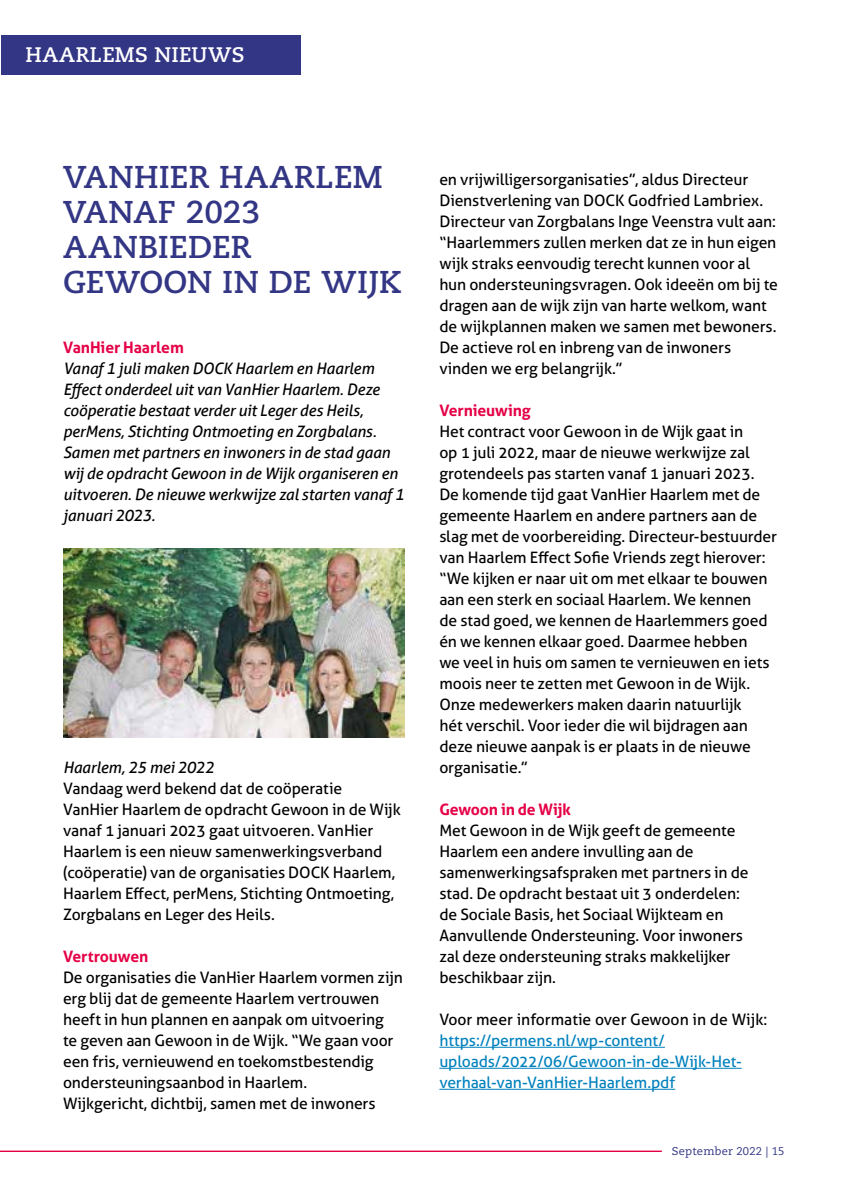
<style>
.page{position:relative;width:844px;height:1191px;background:#fff}
.page>*{position:absolute;margin:0;border:0;box-sizing:border-box;transform-origin:0 0}
.t1{font:700 31.5px/35px "Caecilia LT Std";letter-spacing:.005em;color:#333684}
.t2{font:700 21px "Caecilia LT Std";letter-spacing:.01em;color:#fff}
.t3{font:15.75px/21px "Aller";letter-spacing:-.01em;color:#000}
.t4{font:italic 15.75px/21px "Aller";letter-spacing:-.01em;color:#000}
.t5{font:15.75px/21px "Aller";letter-spacing:-.01em;color:#0081bd}
.t6{font:700 15.75px "Aller";letter-spacing:-.01em;color:#e50046}
.t7{font:11.2px "Caecilia LT Std";letter-spacing:.02em;color:#333684}
</style>
<div class="page">
<hr style="left:0;top:1150px;width:661px;height:2px;background:#e50046">
<div style="left:1px;top:35px;width:299px;height:39px;background:#333684"></div>
<hr style="left:439px;top:1046px;width:225px;height:1px;background:#0081bd">
<hr style="left:439px;top:1067px;width:302px;height:1px;background:#0081bd">
<hr style="left:439px;top:1088px;width:236px;height:1px;background:#0081bd">
<img style="left:63px;top:548px;width:341px;height:189px">
<h2 class="t2" style="left:26px;top:42px;width:220px">HAARLEMS NIEUWS</h2>
<h1 class="t1" style="left:63px;top:160px;width:340px">VANHIER HAARLEM<br>VANAF 2023<br>AANBIEDER<br>GEWOON IN DE WIJK</h1>
<p class="t6" style="left:63px;top:337px;width:122px">VanHier Haarlem</p>
<p class="t4" style="left:63px;top:358px;width:343px">Vanaf 1 juli maken DOCK Haarlem en Haarlem Effect onderdeel uit van VanHier Haarlem. Deze coöperatie bestaat verder uit Leger des Heils, perMens, Stichting Ontmoeting en Zorgbalans.<br>Samen met partners en inwoners in de stad gaan wij de opdracht Gewoon in de Wijk organiseren en uitvoeren. De nieuwe werkwijze zal starten vanaf 1 januari 2023.</p>
<p class="t4" style="left:63px;top:756px;width:153px">Haarlem, 25 mei 2022</p>
<p class="t3" style="left:63px;top:778px;width:339px">Vandaag werd bekend dat de coöperatie VanHier Haarlem de opdracht Gewoon in de Wijk vanaf 1 januari 2023 gaat uitvoeren. VanHier Haarlem is een nieuw samenwerkingsverband (coöperatie) van de organisaties DOCK Haarlem, Haarlem Effect, perMens, Stichting Ontmoeting, Zorgbalans en Leger des Heils.</p>
<p class="t6" style="left:63px;top:946px;width:87px">Vertrouwen</p>
<p class="t3" style="left:63px;top:966px;width:341px">De organisaties die VanHier Haarlem vormen zijn erg blij dat de gemeente Haarlem vertrouwen heeft in hun plannen en aanpak om uitvoering<br>te geven aan Gewoon in de Wijk. “We gaan voor een fris, vernieuwend en toekomstbestendig ondersteuningsaanbod in Haarlem.<br>Wijkgericht, dichtbij, samen met de inwoners</p>
<p class="t3" style="left:439px;top:169px;width:340px">en vrijwilligersorganisaties”, aldus Directeur Dienstverlening van DOCK Godfried Lambriex.<br>Directeur van Zorgbalans Inge Veenstra vult aan: “Haarlemmers zullen merken dat ze in hun eigen wijk straks eenvoudig terecht kunnen voor al hun ondersteuningsvragen. Ook ideeën om bij te dragen aan de wijk zijn van harte welkom, want de wijkplannen maken we samen met bewoners.<br>De actieve rol en inbreng van de inwoners vinden we erg belangrijk.”</p>
<p class="t6" style="left:439px;top:400px;width:93px">Vernieuwing</p>
<p class="t3" style="left:439px;top:421px;width:339px">Het contract voor Gewoon in de Wijk gaat in<br>op 1 juli 2022, maar de nieuwe werkwijze zal grotendeels pas starten vanaf 1 januari 2023.<br>De komende tijd gaat VanHier Haarlem met de gemeente Haarlem en andere partners aan de slag met de voorbereiding. Directeur-bestuurder van Haarlem Effect Sofie Vriends zegt hierover: “We kijken er naar uit om met elkaar te bouwen aan een sterk en sociaal Haarlem. We kennen<br>de stad goed, we kennen de Haarlemmers goed én we kennen elkaar goed. Daarmee hebben<br>we veel in huis om samen te vernieuwen en iets moois neer te zetten met Gewoon in de Wijk.<br>Onze medewerkers maken daarin natuurlijk<br>hét verschil. Voor ieder die wil bijdragen aan deze nieuwe aanpak is er plaats in de nieuwe organisatie.”</p>
<p class="t6" style="left:439px;top:799px;width:133px">Gewoon in de Wijk</p>
<p class="t3" style="left:439px;top:819px;width:311px">Met Gewoon in de Wijk geeft de gemeente Haarlem een andere invulling aan de samenwerkingsafspraken met partners in de stad. De opdracht bestaat uit 3 onderdelen: de Sociale Basis, het Sociaal Wijkteam en Aanvullende Ondersteuning. Voor inwoners zal deze ondersteuning straks makkelijker beschikbaar zijn.</p>
<p class="t3" style="left:439px;top:1008px;width:329px">Voor meer informatie over Gewoon in de Wijk:</p>
<p class="t5" style="left:439px;top:1029px;width:304px">https://permens.nl/wp-content/ uploads/2022/06/Gewoon-in-de-Wijk-Het&shy;verhaal-van-VanHier-Haarlem.pdf</p>
<p class="t7" style="left:671px;top:1144px;width:114px">September 2022 | 15</p>
</div>
